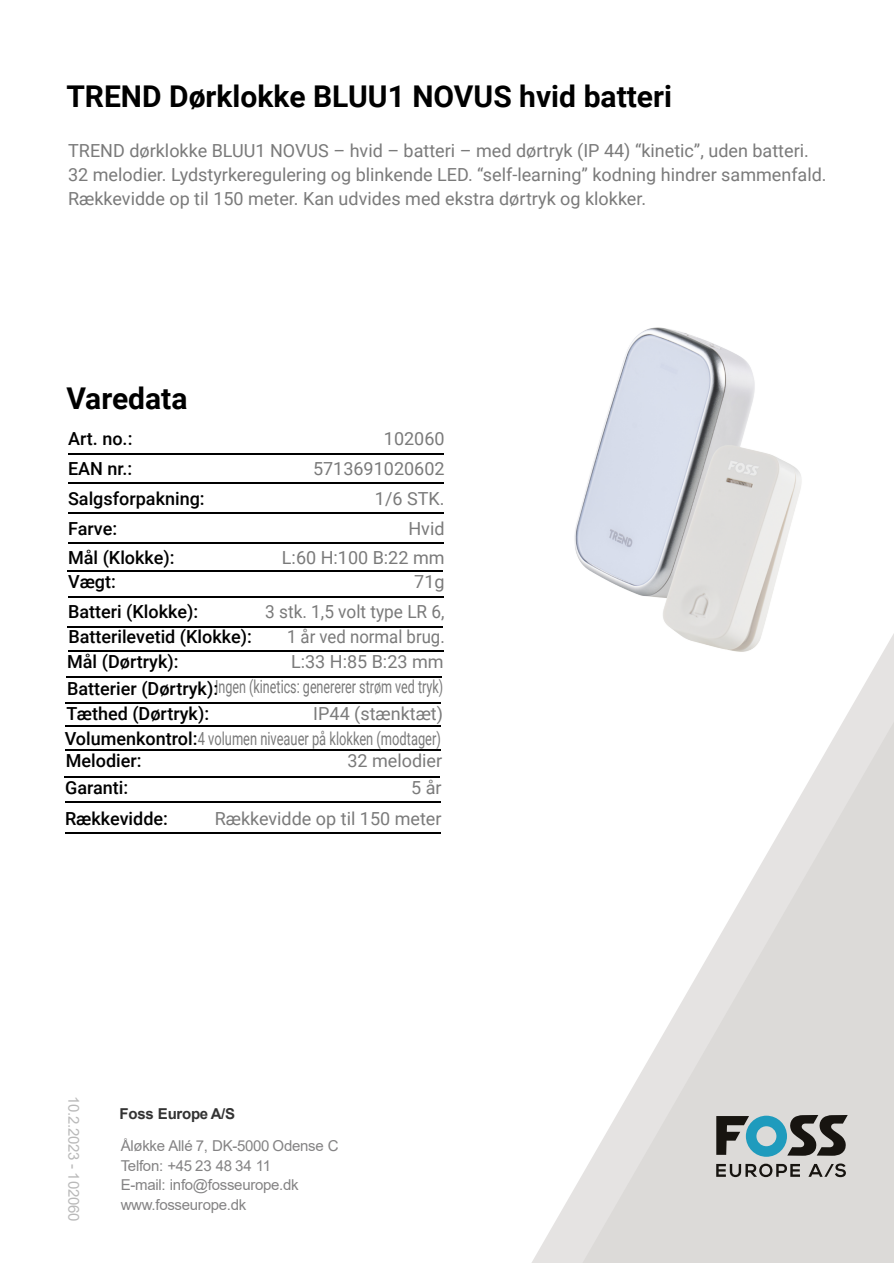
<style>
.page{position:relative;width:894px;height:1263px;background:#fff}
.page>*{position:absolute;margin:0;border:0;box-sizing:border-box;transform-origin:0 0}
.t1{font:700 30px "Roboto";color:#000}
.t2{font:18px/24px "Roboto";color:#7a7a7a}
.t3{font:500 18px "Roboto";color:#000}
.t4{font:18px/21.9px "Roboto";color:#7a7a7a;scale:.71 1}
.t5{font:18px "Roboto";color:#7a7a7a;scale:.7 1}
.t6{font:18px "Roboto";color:#7a7a7a;scale:.96 1}
.t7{font:18px "Roboto";color:#7a7a7a;scale:.93 1}
.t8{font:15px/19.5px "Arial";letter-spacing:-.02em;color:#848384}
.t9{font:15px "Arial";letter-spacing:-.02em;color:#b9b9b9}
.t10{font:700 15px "Arial";letter-spacing:-.02em;color:#333}
.s1{font-weight:500;color:#000}
</style>
<div class="page">
<hr style="left:65px;top:749px;width:375px;height:2px;background:#000">
<hr style="left:64px;top:776px;width:375px;height:1px;background:#000">
<hr style="left:66px;top:676px;width:375px;height:1px;background:#000">
<hr style="left:66px;top:703px;width:375px;height:1px;background:#000">
<hr style="left:66px;top:725px;width:375px;height:2px;background:#000">
<hr style="left:68px;top:650px;width:375px;height:2px;background:#000">
<hr style="left:68px;top:626px;width:375px;height:1px;background:#000">
<img style="left:590px;top:327px;width:210px;height:146px">
<svg style="left:531px;top:473px;width:362px;height:790px"></svg>
<svg style="left:716px;top:1115px;width:131px;height:42px"></svg>
<svg style="left:716px;top:1164px;width:83px;height:13px"></svg>
<svg style="left:808px;top:1163px;width:37px;height:14px"></svg>
<hr style="left:65px;top:801px;width:375px;height:2px;background:#000">
<hr style="left:65px;top:832px;width:375px;height:2px;background:#000">
<hr style="left:68px;top:596px;width:375px;height:1px;background:#000">
<hr style="left:67px;top:570px;width:375px;height:2px;background:#000">
<hr style="left:68px;top:542px;width:375px;height:2px;background:#000">
<hr style="left:68px;top:512px;width:375px;height:2px;background:#000">
<hr style="left:68px;top:483px;width:375px;height:1px;background:#000">
<hr style="left:68px;top:453px;width:375px;height:1px;background:#000">
<h1 class="t1" style="left:66px;top:84px;width:607px">TREND Dørklokke BLUU1 NOVUS hvid batteri</h1>
<p class="t2" style="left:68px;top:141px;width:759px">TREND dørklokke BLUU1 NOVUS – hvid – batteri – med dørtryk (IP 44) “kinetic”, uden batteri.<br>32 melodier. Lydstyrkeregulering og blinkende LED. “self-learning” kodning hindrer sammenfald.<br>Rækkevidde op til 150 meter. Kan udvides med ekstra dørtryk og klokker.</p>
<h1 class="t1" style="left:66px;top:387px;width:123px">Varedata</h1>
<p class="t3" style="left:68px;top:432px;width:66px">Art. no.:</p>
<p class="t2" style="left:384px;top:429px;width:62px">102060</p>
<p class="t3" style="left:68px;top:461px;width:66px">EAN nr.:</p>
<p class="t2" style="left:313px;top:458px;width:133px">5713691020602</p>
<p class="t3" style="left:68px;top:491px;width:138px">Salgsforpakning:</p>
<p class="t2" style="left:375px;top:488px;width:71px">1/6 STK.</p>
<p class="t3" style="left:68px;top:521px;width:51px">Farve:</p>
<p class="t2" style="left:408px;top:518px;width:38px">Hvid</p>
<p class="t3" style="left:68px;top:551px;width:108px">Mål (Klokke):</p>
<p class="t2" style="left:282px;top:548px;width:164px">L:60 H:100 B:22 mm</p>
<p class="t3" style="left:68px;top:575px;width:49px">Vægt:</p>
<p class="t2" style="left:414px;top:572px;width:32px">71g</p>
<p class="t3" style="left:68px;top:604px;width:131px">Batteri (Klokke):</p>
<p class="t6" style="left:265px;top:604px;width:188px">3 stk. 1,5 volt type LR 6,</p>
<p class="t3" style="left:68px;top:630px;width:185px">Batterilevetid (Klokke):</p>
<p class="t7" style="left:287px;top:630px;width:171px">1 år ved normal brug.</p>
<p class="t3" style="left:67px;top:655px;width:113px">Mål (Dørtryk):</p>
<p class="t2" style="left:291px;top:652px;width:154px">L:33 H:85 B:23 mm</p>
<p class="t3" style="left:67px;top:707px;width:144px">Tæthed (Dørtryk):</p>
<p class="t2" style="left:313px;top:704px;width:131px">IP44 (stænktæt)</p>
<p class="t5" style="left:67px;top:680px;width:538px"><span class="s1">Batterier (Dørtryk):</span>Ingen (kinetics: genererer strøm ved tryk)</p>
<p class="t4" style="left:65px;top:729px;width:531px"><span class="s1">Volumenkontrol:</span>4 volumen niveauer på klokken (modtager)<br><span class="s1">Melodier:</span></p>
<p class="t2" style="left:347px;top:750px;width:96px">32 melodier</p>
<p class="t3" style="left:65px;top:780px;width:65px">Garanti:</p>
<p class="t2" style="left:411px;top:777px;width:32px">5 år</p>
<p class="t3" style="left:65px;top:811px;width:104px">Rækkevidde:</p>
<p class="t2" style="left:215px;top:808px;width:228px">Rækkevidde op til 150 meter</p>
<p class="t9" style="left:79px;top:1096px;width:126px;rotate:90deg">10.2.2023 - 102060</p>
<p class="t10" style="left:120px;top:1108px;width:117px">Foss Europe A/S</p>
<p class="t8" style="left:121px;top:1137px;width:219px">Åløkke Allé 7, DK-5000 Odense C<br>Telfon: +45 23 48 34 11<br>E-mail: info@fosseurope.dk www.fosseurope.dk</p>
</div>
